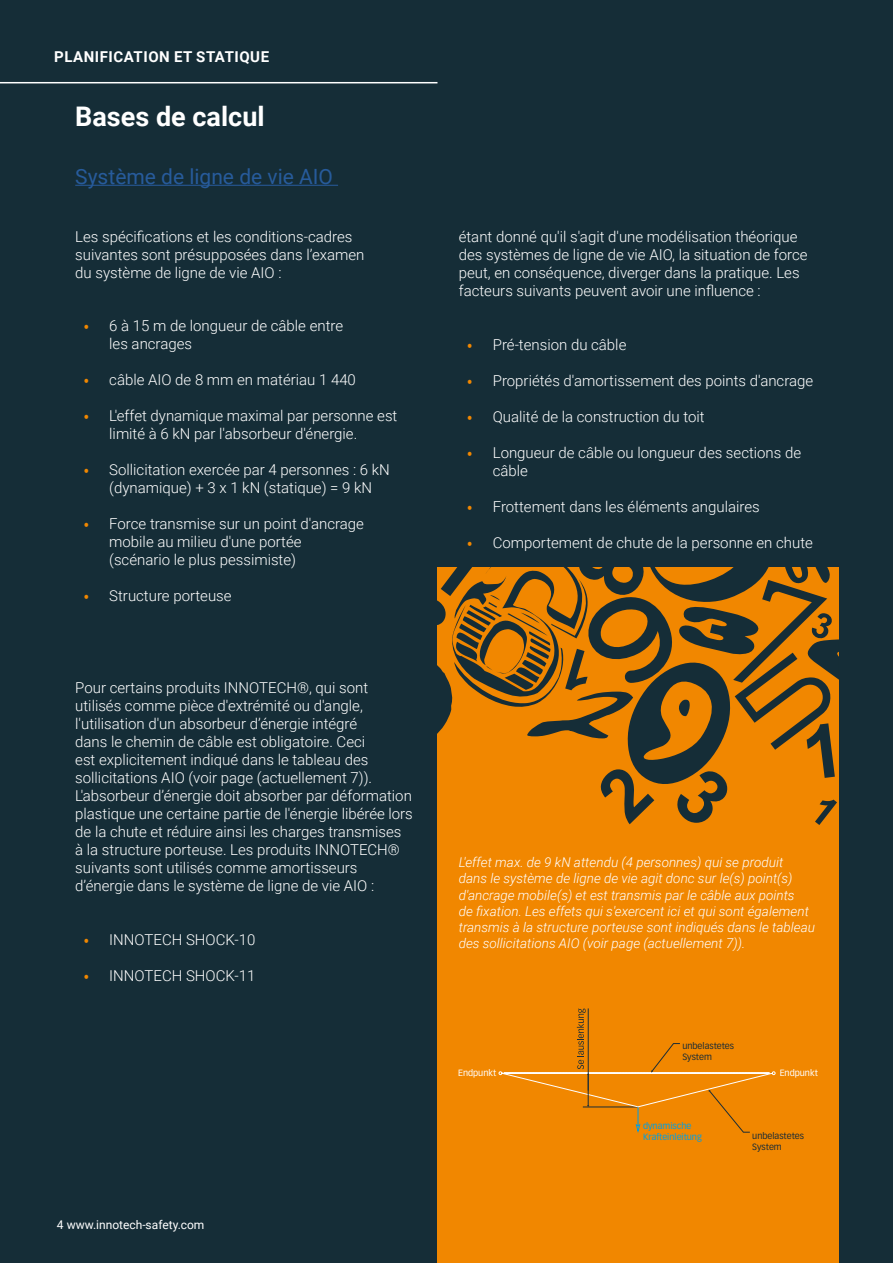
<style>
.page{position:relative;width:893px;height:1263px;background:#152d37}
.page>*{position:absolute;margin:0;border:0;box-sizing:border-box;transform-origin:0 0}
.t1{font:700 27px "Roboto";color:#fff}
.t2{font:21px "Roboto";color:#275b9b}
.t3{font:300 15px/18px "Roboto";color:#fff}
.t4{font:700 15px "Roboto";letter-spacing:.035em;color:#fff}
.t5{font:italic 300 13.5px/16.2px "Roboto";color:#fff}
.t6{font:12px "Roboto";color:#fff}
.t7{font:9px/10.8px "Vectora LT Pro";color:#1c2d36}
.t8{font:9px/10.8px "Vectora LT Pro";color:#009fe3}
.t9{font:9px "Vectora LT Pro";color:#fff}
.s1{font-family:"Vectora LT Std";font-size:11.7px;color:#f18700}
</style>
<div class="page">
<div style="left:437px;top:568px;width:402px;height:695px;background:#f18700"></div>
<svg style="left:498px;top:1008px;width:278px;height:125px"></svg>
<svg style="left:437px;top:567px;width:402px;height:258px"></svg>
<hr style="left:75px;top:185px;width:263px;height:1px;background:#275b9b">
<hr style="left:0;top:82px;width:437px;height:1px;background:#fff">
<p class="t4" style="left:54px;top:46px;width:216px">PLANIFICATION ET STATIQUE</p>
<h1 class="t1" style="left:75px;top:97px;width:191px">Bases de calcul</h1>
<h2 class="t2" style="left:75px;top:162px;width:259px">Système de ligne de vie AIO</h2>
<p class="t3" style="left:75px;top:227px;width:291px">Les spécifications et les conditions-cadres suivantes sont présupposées dans l’examen du système de ligne de vie AIO :</p>
<p class="t3" style="left:109px;top:316px;width:235px;text-indent:-26px"><span class="s1">•</span> 6 à 15 m de longueur de câble entre les ancrages</p>
<p class="t3" style="left:84px;top:370px;width:274px"><span class="s1">•</span> câble AIO de 8 mm en matériau 1 440</p>
<p class="t3" style="left:109px;top:406px;width:290px;text-indent:-26px"><span class="s1">•</span> L'effet dynamique maximal par personne est limité à 6 kN par l'absorbeur d'énergie.</p>
<p class="t3" style="left:84px;top:460px;width:308px;text-align:center"><span class="s1">•</span> Sollicitation exercée par 4 personnes : 6 kN (dynamique) + 3 x 1 kN (statique) = 9 kN</p>
<p class="t3" style="left:109px;top:514px;width:256px;text-indent:-26px"><span class="s1">•</span> Force transmise sur un point d'ancrage mobile au milieu d'une portée (scénario le plus pessimiste)</p>
<p class="t3" style="left:84px;top:586px;width:149px"><span class="s1">•</span> Structure porteuse</p>
<p class="t3" style="left:75px;top:678px;width:339px">Pour certains produits INNOTECH®, qui sont utilisés comme pièce d'extrémité ou d'angle, l'utilisation d'un absorbeur d’énergie intégré<br>dans le chemin de câble est obligatoire. Ceci<br>est explicitement indiqué dans le tableau des sollicitations AIO (voir page (actuellement 7)).<br>L'absorbeur d’énergie doit absorber par déformation plastique une certaine partie de l'énergie libérée lors de la chute et réduire ainsi les charges transmises à la structure porteuse. Les produits INNOTECH® suivants sont utilisés comme amortisseurs d’énergie dans le système de ligne de vie AIO :</p>
<p class="t3" style="left:84px;top:930px;width:173px"><span class="s1">•</span> INNOTECH SHOCK-10</p>
<p class="t3" style="left:84px;top:966px;width:173px"><span class="s1">•</span> INNOTECH SHOCK-11</p>
<p class="t6" style="left:57px;top:1216px;width:149px">4 www.innotech-safety.com</p>
<p class="t3" style="left:459px;top:227px;width:350px">étant donné qu'il s'agit d'une modélisation théorique des systèmes de ligne de vie AIO, la situation de force peut, en conséquence, diverger dans la pratique. Les facteurs suivants peuvent avoir une influence :</p>
<p class="t3" style="left:467px;top:335px;width:161px"><span class="s1">•</span> Pré-tension du câble</p>
<p class="t3" style="left:467px;top:371px;width:347px"><span class="s1">•</span> Propriétés d'amortissement des points d'ancrage</p>
<p class="t3" style="left:467px;top:407px;width:239px"><span class="s1">•</span> Qualité de la construction du toit</p>
<p class="t3" style="left:493px;top:443px;width:310px;text-indent:-26px"><span class="s1">•</span> Longueur de câble ou longueur des sections de câble</p>
<p class="t3" style="left:467px;top:497px;width:294px"><span class="s1">•</span> Frottement dans les éléments angulaires</p>
<p class="t3" style="left:467px;top:533px;width:347px"><span class="s1">•</span> Comportement de chute de la personne en chute</p>
<p class="t5" style="left:459px;top:854px;width:358px">L'effet max. de 9 kN attendu (4 personnes) qui se produit<br>dans le système de ligne de vie agit donc sur le(s) point(s) d'ancrage mobile(s) et est transmis par le câble aux points<br>de fixation. Les effets qui s'exercent ici et qui sont également transmis à la structure porteuse sont indiqués dans le tableau des sollicitations AIO (voir page (actuellement 7)).</p>
<p class="t7" style="left:682px;top:1041px;width:53px">unbelastetes<br>System</p>
<p class="t9" style="left:458px;top:1067px;width:40px">Endpunkt</p>
<p class="t9" style="left:780px;top:1068px;width:40px">Endpunkt</p>
<p class="t8" style="left:643px;top:1120px;width:60px">dynamische<br>Krafteinleitung</p>
<p class="t7" style="left:752px;top:1130px;width:53px">unbelastetes<br>System</p>
</div>
